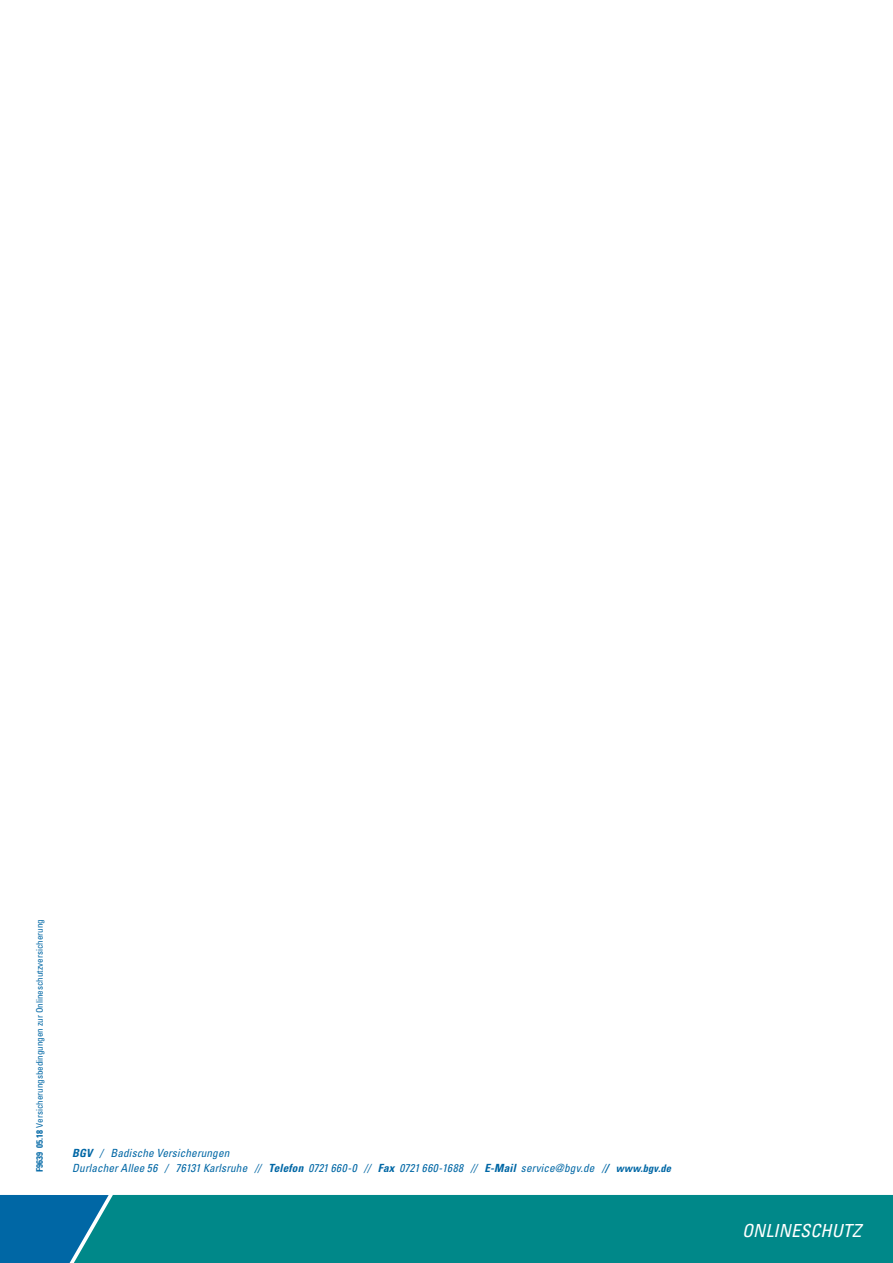
<style>
.page{position:relative;width:893px;height:1263px;background:#fff}
.page>*{position:absolute;margin:0;border:0;box-sizing:border-box;transform-origin:0 0}
.t1{font:italic condensed 18px "Univers LT";letter-spacing:.01em;color:#fff}
.t2{font:italic condensed 11.25px/15px "Univers LT";letter-spacing:.01em;color:#0067a5}
.t3{font:condensed 9px "Univers LT";color:#0067a5}
.s1{font-weight:700}
.s2{font-weight:700;font-size:10.5px}
</style>
<div class="page">
<div style="left:0;top:1195px;width:66px;height:68px;background:#0067a5"></div>
<div style="left:66px;top:1195px;width:827px;height:68px;background:#008889"></div>
<p class="t3" style="left:34px;top:1172px;width:255px;rotate:-90deg"><span class="s1">F9639 05.18</span> Versicherungsbedingungen zur Onlineschutzversicherung</p>
<p class="t2" style="left:72px;top:1145px;width:600px"><span class="s1">BGV</span> / Badische Versicherungen<br>Durlacher Allee 56 / 76131 Karlsruhe // <span class="s1">Telefon</span> 0721 660-0 // <span class="s1">Fax</span> 0721 660-1688 // <span class="s1">E-mail</span> service@bgv.de /<span class="s1">/</span> <span class="s2">www.bgv.de</span></p>
<h1 class="t1" style="left:742px;top:1219px;width:120px">Onlineschutz</h1>
</div>
